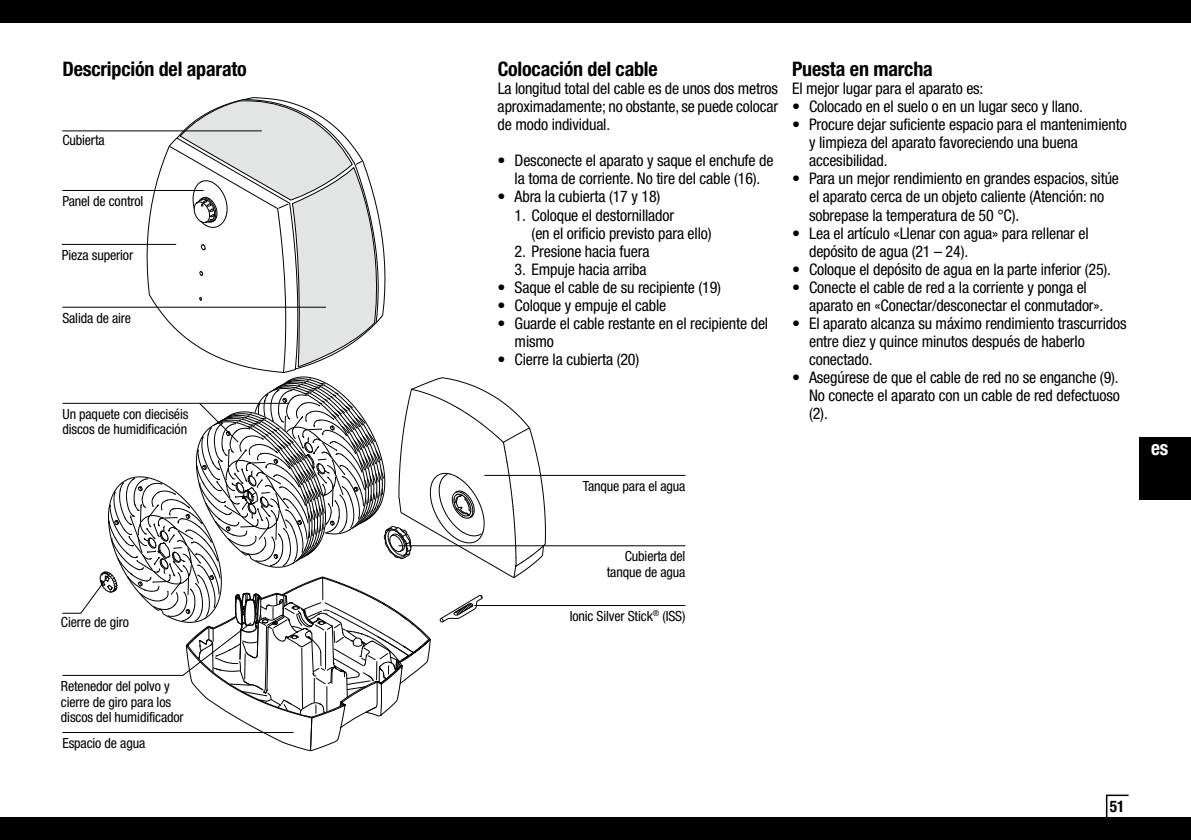
<style>
.page{position:relative;width:1191px;height:840px;background:#fff}
.page>*{position:absolute;margin:0;border:0;box-sizing:border-box;transform-origin:0 0}
.t1{font:700 condensed 20px "Helvetica Neue LTW1 G";letter-spacing:-.01em;color:#000}
.t2{font:700 condensed 20px "Helvetica Neue LTW1 G";color:#fff;scale:.96 1}
.t3{font:condensed 16px/18px "Helvetica Neue LTW1 G";letter-spacing:-.01em;color:#000}
.t4{font:700 condensed 16px "Helvetica Neue LTW1 G";color:#000;scale:.96 1}
.t5{font:condensed 14px/15.4px "Helvetica Neue LTW1 G";letter-spacing:-.01em;color:#000}
</style>
<div class="page">
<div style="left:0;top:0;width:1191px;height:23px;background:#000"></div>
<div style="left:0;top:816px;width:1191px;height:23px;background:#000"></div>
<svg style="left:1105px;top:794px;width:25px;height:23px"></svg>
<div style="left:1140px;top:437px;width:51px;height:62px;background:#000"></div>
<hr style="left:474px;top:604px;width:211px;height:1px;background:#000">
<hr style="left:484px;top:475px;width:201px;height:1px;background:#000">
<hr style="left:398px;top:545px;width:287px;height:1px;background:#000">
<svg style="left:62px;top:98px;width:484px;height:654px"></svg>
<hr style="left:62px;top:244px;width:114px;height:1px;background:#000">
<p class="t1" style="left:62px;top:57px;width:186px">Descripción del aparato</p>
<p class="t5" style="left:62px;top:132px;width:44px">Cubierta</p>
<p class="t5" style="left:62px;top:193px;width:83px">Panel de control</p>
<p class="t5" style="left:62px;top:247px;width:73px">Pieza superior</p>
<p class="t5" style="left:62px;top:310px;width:70px">Salida de aire</p>
<p class="t5" style="left:63px;top:406px;width:127px">Un paquete con dieciséis discos de humidificación</p>
<p class="t5" style="left:61px;top:614px;width:70px">Cierre de giro</p>
<p class="t5" style="left:61px;top:678px;width:124px">Retenedor del polvo y cierre de giro para los discos del humidificador</p>
<p class="t5" style="left:62px;top:735px;width:84px">Espacio de agua</p>
<p class="t1" style="left:497px;top:57px;width:162px">Colocación del cable</p>
<p class="t3" style="left:497px;top:80px;width:282px;text-align:justify">La longitud total del cable es de unos dos metros aproximadamente; no obstante, se puede colocar de modo individual.</p>
<p class="t3" style="left:497px;top:152px;width:277px;text-align:center">• Desconecte el aparato y saque el enchufe de la toma de corriente. No tire del cable (16).</p>
<p class="t3" style="left:497px;top:188px;width:164px">• Abra la cubierta (17 y 18)</p>
<p class="t3" style="left:531px;top:206px;width:181px;text-indent:-17px">1. Coloque el destornillador<br>(en el orificio previsto para ello)</p>
<p class="t3" style="left:514px;top:242px;width:136px">2. Presione hacia fuera</p>
<p class="t3" style="left:514px;top:260px;width:133px">3. Empuje hacia arriba</p>
<p class="t3" style="left:497px;top:278px;width:225px">• Saque el cable de su recipiente (19)</p>
<p class="t3" style="left:497px;top:296px;width:170px">• Coloque y empuje el cable</p>
<p class="t3" style="left:514px;top:314px;width:255px;text-indent:-17px">• Guarde el cable restante en el recipiente del mismo</p>
<p class="t3" style="left:497px;top:350px;width:143px">• Cierre la cubierta (20)</p>
<p class="t1" style="left:792px;top:57px;width:142px">Puesta en marcha</p>
<p class="t3" style="left:792px;top:80px;width:193px">El mejor lugar para el aparato es:</p>
<p class="t3" style="left:792px;top:98px;width:292px">• Colocado en el suelo o en un lugar seco y llano.</p>
<p class="t3" style="left:809px;top:116px;width:319px;text-indent:-17px">• Procure dejar suficiente espacio para el mantenimiento y limpieza del aparato favoreciendo una buena accesibilidad.</p>
<p class="t3" style="left:809px;top:170px;width:311px;text-indent:-17px">• Para un mejor rendimiento en grandes espacios, sitúe el aparato cerca de un objeto caliente (Atención: no sobrepase la temperatura de 50 °C).</p>
<p class="t3" style="left:809px;top:224px;width:281px;text-indent:-17px">• Lea el artículo «Llenar con agua» para rellenar el depósito de agua (21 – 24).</p>
<p class="t3" style="left:792px;top:260px;width:320px">• Coloque el depósito de agua en la parte inferior (25).</p>
<p class="t3" style="left:809px;top:278px;width:296px;text-indent:-17px">• Conecte el cable de red a la corriente y ponga el aparato en «Conectar/desconectar el conmutador».</p>
<p class="t3" style="left:809px;top:314px;width:319px;text-indent:-17px">• El aparato alcanza su máximo rendimiento trascurridos entre diez y quince minutos después de haberlo conectado.</p>
<p class="t3" style="left:809px;top:368px;width:312px;text-align:justify;text-indent:-17px">• Asegúrese de que el cable de red no se enganche (9).<br>No conecte el aparato con un cable de red defectuoso (2).</p>
<p class="t5" style="left:583px;top:478px;width:104px">Tanque para el agua</p>
<p class="t5" style="left:607px;top:548px;width:80px;text-align:right">Cubierta del tanque de agua</p>
<p class="t5" style="left:570px;top:608px;width:117px">Ionic Silver Stick<sup>®</sup> (ISS)</p>
<p class="t2" style="left:1151px;top:436px;width:20px">es</p>
<p class="t4" style="left:1110px;top:795px;width:17px">51</p>
</div>
